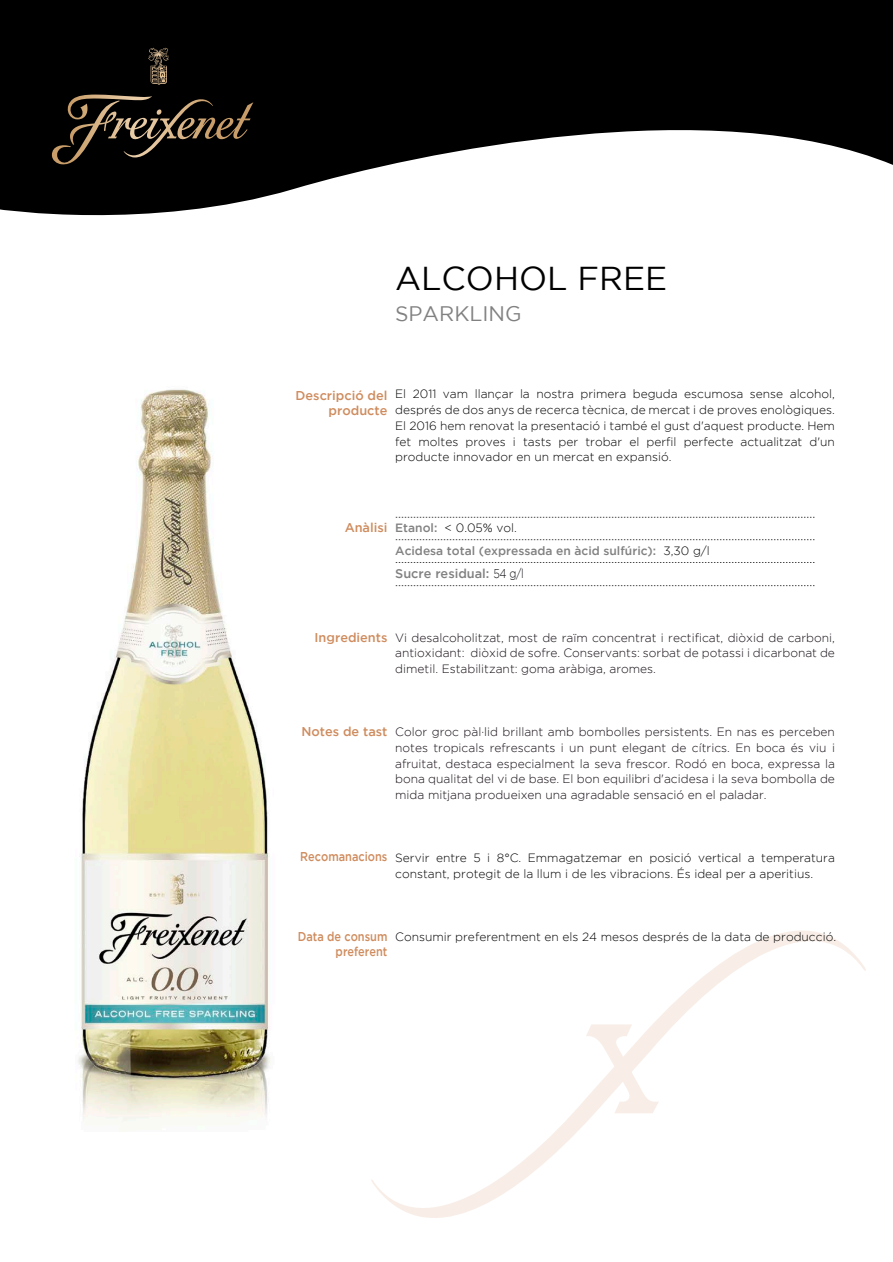
<style>
.page{position:relative;width:893px;height:1262px;background:#fff}
.page>*{position:absolute;margin:0;border:0;box-sizing:border-box;transform-origin:0 0}
.t1{font:33px "Gotham";color:#000}
.t2{font:21px "Gotham";color:#818181}
.t3{font:500 12.75px/15.3px "Gotham";color:#cf8c5e;text-align:right}
.t4{font:500 12.75px/15.3px "Gotham";color:#cf8c5e;text-align:right;scale:.86 1}
.t5{font:500 12.75px "Gotham";color:#818181}
.t6{font:300 12px/15.8px "Gotham";color:#150e15;text-align:justify}
.t7{font:300 12px/15.8px "Gotham";color:#000;text-align:justify}
.t8{font:500 12px/23.2px "Gotham";color:#818181}
.s1{font-weight:300;color:#000}
.s2{font-weight:300;color:#111014}
</style>
<div class="page">
<img style="left:78px;top:389px;width:193px;height:734px">
<svg style="left:371px;top:930px;width:495px;height:288px"></svg>
<svg style="left:396px;top:517px;width:419px;height:1px"></svg>
<svg style="left:396px;top:539px;width:419px;height:1px"></svg>
<svg style="left:396px;top:562px;width:419px;height:1px"></svg>
<svg style="left:396px;top:585px;width:419px;height:1px"></svg>
<svg style="left:0;top:0;width:892px;height:216px;fill:#000"></svg>
<svg style="left:52px;top:95px;width:201px;height:73px"></svg>
<svg style="left:148px;top:47px;width:21px;height:38px"></svg>
<h1 class="t1" style="left:395px;top:260px;width:274px">ALCOHOL FREE</h1>
<h2 class="t2" style="left:395px;top:302px;width:128px">SPARKLING</h2>
<p class="t3" style="left:295px;top:387px;width:93px">Descripció del producte</p>
<p class="t7" style="left:395px;top:386px;width:441px">El 2011 vam llançar la nostra primera beguda escumosa sense alcohol, després de dos anys de recerca tècnica, de mercat i de proves enològiques.<br>El 2016 hem renovat la presentació i també el gust d'aquest producte. Hem fet moltes proves i tasts per trobar el perfil perfecte actualitzat d'un producte innovador en un mercat en expansió.</p>
<p class="t3" style="left:344px;top:520px;width:44px">Anàlisi</p>
<p class="t8" style="left:395px;top:516px;width:316px">Etanol: <span class="s1">&lt; 0.05% vol.<br></span>Acidesa total (expressada en àcid sulfúric): <span class="s1">3,30 g/l</span></p>
<p class="t5" style="left:395px;top:567px;width:130px">Sucre residual: <span class="s2">54 g/l</span></p>
<p class="t3" style="left:314px;top:629px;width:74px">Ingredients</p>
<p class="t6" style="left:395px;top:629px;width:441px">Vi desalcoholitzat, most de raïm concentrat i rectificat, diòxid de carboni, antioxidant: diòxid de sofre. Conservants: sorbat de potassi i dicarbonat de dimetil. Estabilitzant: goma aràbiga, aromes.</p>
<p class="t3" style="left:301px;top:723px;width:87px">Notes de tast</p>
<p class="t6" style="left:395px;top:723px;width:441px">Color groc pàl·lid brillant amb bombolles persistents. En nas es perceben notes tropicals refrescants i un punt elegant de cítrics. En boca és viu i afruitat, destaca especialment la seva frescor. Rodó en boca, expressa la bona qualitat del vi de base. El bon equilibri d'acidesa i la seva bombolla de mida mitjana produeixen una agradable sensació en el paladar.</p>
<p class="t4" style="left:300px;top:848px;width:103px">Recomanacions</p>
<p class="t7" style="left:395px;top:849px;width:441px">Servir entre 5 i 8°C. Emmagatzemar en posició vertical a temperatura constant, protegit de la llum i de les vibracions. És ideal per a aperitius.</p>
<p class="t4" style="left:298px;top:928px;width:106px">Data de consum preferent</p>
<p class="t7" style="left:395px;top:928px;width:442px">Consumir preferentment en els 24 mesos després de la data de producció.</p>
</div>
